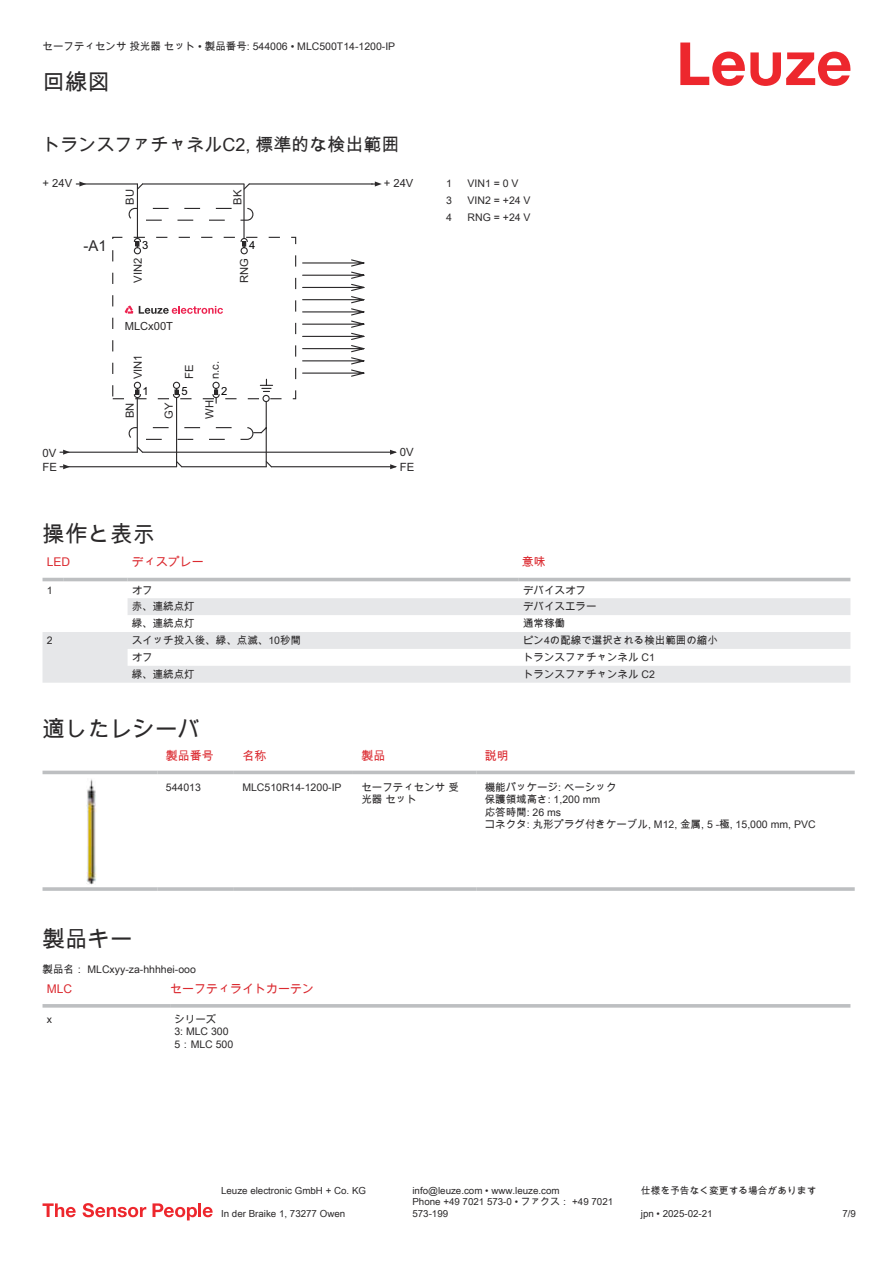
<style>
.page{position:relative;width:893px;height:1263px;background:#fff}
.page>*{position:absolute;margin:0;border:0;box-sizing:border-box;transform-origin:0 0}
.t1{font:22.5px "Arial Unicode MS";color:#2b292a}
.t2{font:18px "Arial Unicode MS";color:#2b292a}
.t3{font:15px "Arial";color:#2b292a}
.t4{font:12px "Arial Unicode MS";color:#db2a30}
.t5{font:11.4px "Arial";color:#2b292a}
.t6{font:11.25px "Arial";color:#2b292a}
.t7{font:11.25px "Arial";color:#040304}
.t8{font:10.5px/12.6px "Arial Unicode MS";color:#2b292a}
.t9{font:9.75px/11.7px "Arial Unicode MS";color:#2b292a}
</style>
<div class="page">
<svg style="left:680px;top:43px;width:170px;height:43px"></svg>
<div style="left:43px;top:577px;width:807px;height:5px;background:#eceded"></div>
<svg style="left:43px;top:598px;width:807px;height:85px;fill:#e6e7e9"></svg>
<hr style="left:43px;top:578px;width:21px;height:3px;background:#bdbfc1">
<hr style="left:64px;top:578px;width:64px;height:3px;background:#bdbfc1">
<hr style="left:128px;top:578px;width:391px;height:3px;background:#bdbfc1">
<hr style="left:519px;top:578px;width:331px;height:3px;background:#bdbfc1">
<svg style="left:43px;top:770px;width:812px;height:114px"></svg>
<hr style="left:43px;top:771px;width:114px;height:3px;background:#bdbfc1">
<hr style="left:157px;top:771px;width:77px;height:3px;background:#bdbfc1">
<hr style="left:234px;top:771px;width:119px;height:3px;background:#bdbfc1">
<hr style="left:353px;top:771px;width:123px;height:3px;background:#bdbfc1">
<hr style="left:476px;top:771px;width:379px;height:3px;background:#bdbfc1">
<hr style="left:43px;top:887px;width:114px;height:4px;background:#bdbfc1">
<hr style="left:157px;top:887px;width:77px;height:4px;background:#c7c9cb">
<hr style="left:234px;top:887px;width:119px;height:4px;background:#bdbfc1">
<hr style="left:353px;top:887px;width:123px;height:4px;background:#bdbfc1">
<hr style="left:476px;top:887px;width:379px;height:4px;background:#c7c9cb">
<img style="left:87px;top:778px;width:9px;height:107px">
<svg style="left:43px;top:1004px;width:127px;height:4px"></svg>
<svg style="left:170px;top:1004px;width:680px;height:4px;background:#c3c5c7"></svg>
<svg style="left:43px;top:1203px;width:33px;height:14px"></svg>
<svg style="left:83px;top:1203px;width:63px;height:14px"></svg>
<svg style="left:153px;top:1203px;width:44px;height:17px"></svg>
<hr style="left:198px;top:1203px;width:3px;height:14px;background:#ed272d">
<svg style="left:203px;top:1207px;width:10px;height:10px"></svg>
<svg style="left:302px;top:259px;width:63px;height:118px"></svg>
<hr style="left:249px;top:183px;width:123px;height:2px;background:#2b292a">
<svg style="left:372px;top:181px;width:10px;height:6px"></svg>
<hr style="left:271px;top:466px;width:124px;height:1px;background:#2b292a">
<hr style="left:143px;top:452px;width:252px;height:1px;background:#2b292a">
<svg style="left:390px;top:450px;width:7px;height:5px"></svg>
<svg style="left:390px;top:464px;width:7px;height:5px"></svg>
<svg style="left:59px;top:181px;width:215px;height:288px"></svg>
<p class="t8" style="left:43px;top:40px;width:354px">セーフティセンサ 投光器 セット • 製品番号: 544006 • MLC500T14-1200-IP</p>
<h1 class="t1" style="left:43px;top:66px;width:69px">回線図</h1>
<h2 class="t2" style="left:43px;top:132px;width:359px">トランスファチャネルC2, 標準的な検出範囲</h2>
<p class="t6" style="left:43px;top:178px;width:31px">+ 24V</p>
<p class="t6" style="left:384px;top:179px;width:31px">+ 24V</p>
<p class="t6" style="left:126px;top:205px;width:17px;rotate:-90deg">BU</p>
<p class="t6" style="left:233px;top:205px;width:16px;rotate:-90deg">BK</p>
<h3 class="t3" style="left:84px;top:240px;width:25px">-A1</h3>
<p class="t7" style="left:142px;top:241px;width:8px">3</p>
<p class="t7" style="left:249px;top:241px;width:8px">4</p>
<p class="t6" style="left:133px;top:283px;width:26px;rotate:-90deg">VIN2</p>
<p class="t6" style="left:240px;top:283px;width:26px;rotate:-90deg">RNG</p>
<p class="t6" style="left:125px;top:322px;width:50px">MLCx00T</p>
<p class="t6" style="left:133px;top:379px;width:26px;rotate:-90deg">VIN1</p>
<p class="t7" style="left:142px;top:387px;width:8px">1</p>
<p class="t6" style="left:185px;top:379px;width:16px;rotate:-90deg">FE</p>
<p class="t7" style="left:182px;top:387px;width:8px">5</p>
<p class="t6" style="left:211px;top:379px;width:20px;rotate:-90deg">n.c.</p>
<p class="t7" style="left:221px;top:387px;width:8px">2</p>
<p class="t6" style="left:126px;top:418px;width:17px;rotate:-90deg">BN</p>
<p class="t6" style="left:164px;top:419px;width:18px;rotate:-90deg">GY</p>
<p class="t6" style="left:205px;top:418px;width:20px;rotate:-90deg">WH</p>
<p class="t5" style="left:43px;top:448px;width:15px">0V</p>
<p class="t5" style="left:400px;top:448px;width:15px">0V</p>
<p class="t5" style="left:43px;top:463px;width:16px">FE</p>
<p class="t5" style="left:400px;top:462px;width:16px">FE</p>
<p class="t8" style="left:446px;top:177px;width:7px">1</p>
<p class="t8" style="left:468px;top:177px;width:53px">VIN1 = 0 V</p>
<p class="t8" style="left:446px;top:194px;width:7px">3</p>
<p class="t8" style="left:468px;top:194px;width:65px">VIN2 = +24 V</p>
<p class="t8" style="left:446px;top:211px;width:7px">4</p>
<p class="t8" style="left:468px;top:211px;width:65px">RNG = +24 V</p>
<h1 class="t1" style="left:43px;top:518px;width:114px">操作と表示</h1>
<p class="t4" style="left:47px;top:553px;width:25px">LED</p>
<p class="t4" style="left:132px;top:553px;width:73px">ディスプレー</p>
<p class="t4" style="left:522px;top:553px;width:25px">意味</p>
<p class="t8" style="left:47px;top:583px;width:7px">1</p>
<p class="t8" style="left:132px;top:583px;width:22px">オフ</p>
<p class="t8" style="left:523px;top:583px;width:64px">デバイスオフ</p>
<p class="t8" style="left:132px;top:600px;width:65px">赤、連続点灯</p>
<p class="t8" style="left:523px;top:600px;width:75px">デバイスエラー</p>
<p class="t8" style="left:132px;top:617px;width:65px">緑、連続点灯</p>
<p class="t8" style="left:523px;top:617px;width:43px">通常稼働</p>
<p class="t8" style="left:47px;top:634px;width:7px">2</p>
<p class="t8" style="left:132px;top:634px;width:171px">スイッチ投入後、緑、点滅、10秒間</p>
<p class="t8" style="left:523px;top:634px;width:196px">ピン4の配線で選択される検出範囲の縮小</p>
<p class="t8" style="left:132px;top:651px;width:22px">オフ</p>
<p class="t8" style="left:523px;top:651px;width:133px">トランスファチャンネル C1</p>
<p class="t8" style="left:132px;top:668px;width:65px">緑、連続点灯</p>
<p class="t8" style="left:523px;top:668px;width:133px">トランスファチャンネル C2</p>
<h1 class="t1" style="left:43px;top:712px;width:159px">適したレシーバ</h1>
<p class="t4" style="left:166px;top:747px;width:49px">製品番号</p>
<p class="t4" style="left:242px;top:747px;width:25px">名称</p>
<p class="t4" style="left:361px;top:747px;width:25px">製品</p>
<p class="t4" style="left:485px;top:747px;width:25px">説明</p>
<p class="t8" style="left:166px;top:780px;width:37px">544013</p>
<p class="t8" style="left:242px;top:780px;width:101px">MLC510R14-1200-IP</p>
<p class="t8" style="left:361px;top:780px;width:99px">セーフティセンサ 受光器 セット</p>
<p class="t8" style="left:485px;top:780px;width:332px">機能パッケージ: ベーシック<br>保護領域高さ: 1,200 mm<br>応答時間: 26 ms<br>コネクタ: 丸形プラグ付きケーブル, M12, 金属, 5 -極, 15,000 mm, PVC</p>
<h1 class="t1" style="left:43px;top:923px;width:91px">製品キー</h1>
<p class="t4" style="left:47px;top:982px;width:27px">MLC</p>
<p class="t4" style="left:170px;top:980px;width:145px">セーフティライトカーテン</p>
<p class="t8" style="left:47px;top:1012px;width:7px">x</p>
<p class="t8" style="left:174px;top:1012px;width:60px">シリーズ<br>3: MLC 300<br>5：MLC 500</p>
<p class="t8" style="left:43px;top:963px;width:155px">製品名： MLCxyy-za-hhhhei-ooo</p>
<p class="t9" style="left:221px;top:1184px;width:146px">Leuze electronic GmbH + Co. KG</p>
<p class="t9" style="left:412px;top:1184px;width:149px">info@leuze.com • www.leuze.com</p>
<p class="t9" style="left:641px;top:1184px;width:177px">仕様を予告なく変更する場合があります</p>
<p class="t9" style="left:221px;top:1207px;width:126px">In der Braike 1, 73277 Owen</p>
<p class="t9" style="left:412px;top:1196px;width:202px">Phone +49 7021 573-0 • ファクス： +49 7021<br>573-199</p>
<p class="t9" style="left:641px;top:1207px;width:73px">jpn • 2025-02-21</p>
<p class="t9" style="left:842px;top:1207px;width:15px">7/9</p>
</div>
